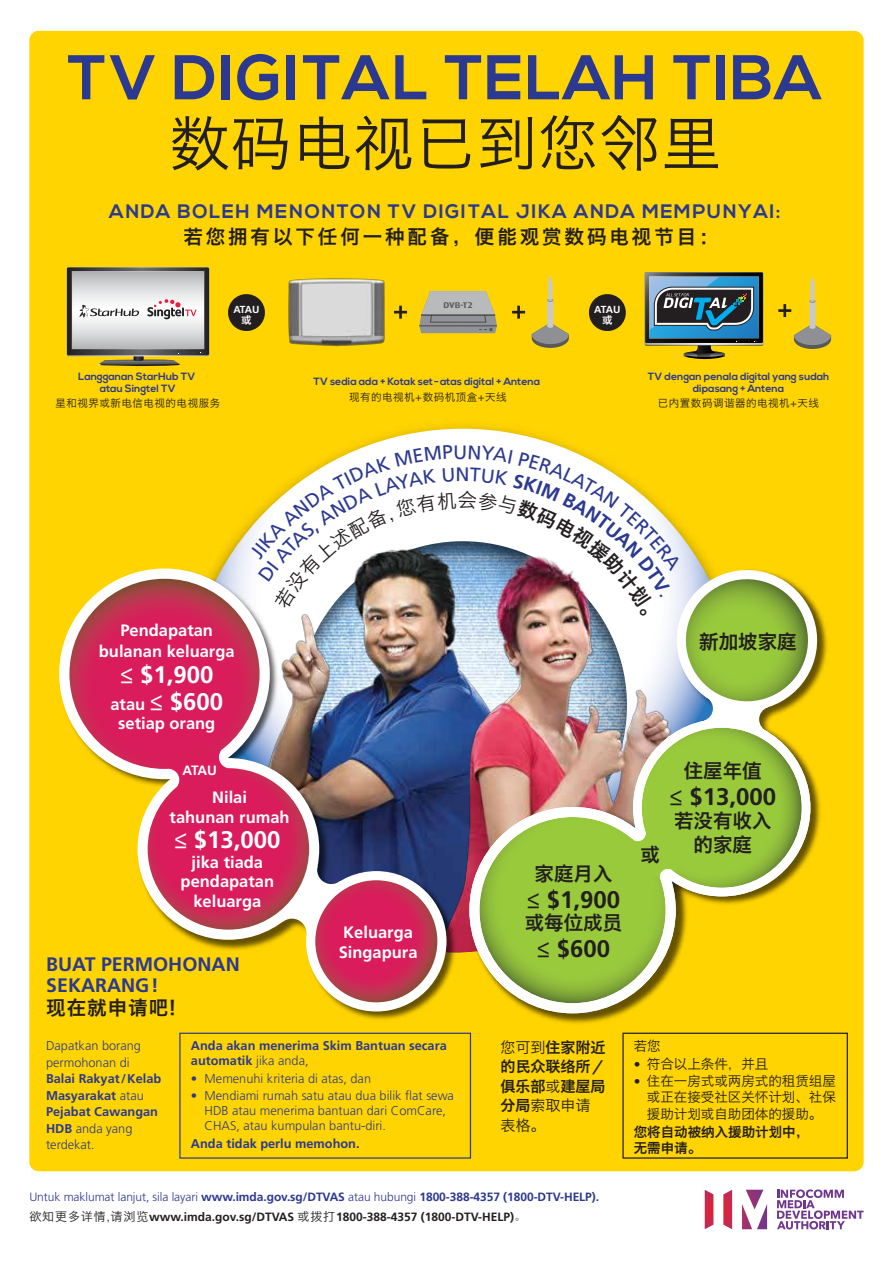
<style>
.page{position:relative;width:893px;height:1263px;background:#fff}
.page>*{position:absolute;margin:0;border:0;box-sizing:border-box;transform-origin:0 0}
.t1{font:700 63px "Nexa";letter-spacing:.02em;color:#2b3990}
.t2{font:60px "Hiragino Sans GB W3";letter-spacing:.025em;color:#231f20}
.t3{font:700 24px/27px "Frutiger LT Std";color:#fff;text-align:center}
.t4{font:700 24px "Frutiger LT Std";color:#231f20}
.t5{font:700 19.5px "Nexa";letter-spacing:.075em;color:#2b3990}
.t6{font:19.5px "Hiragino Sans GB W6";letter-spacing:.05em;color:#231f20}
.t7{font:19.5px "Hiragino Sans GB W6";letter-spacing:.15em;color:#231f20}
.t8{font:700 19.5px/21px "Frutiger LT Std";color:#2b3990}
.t9{font:19.5px/23.4px "Hiragino Sans GB W6";color:#231f20;text-align:center}
.t10{font:19.5px "Frutiger LT Std";color:#2b3990}
.t11{font:700 16.5px/19.5px "Frutiger LT Std";color:#fff;text-align:center}
.t12{font:15px/19.5px "Hiragino Sans GB W6";color:#231f20;text-align:justify}
.t13{font:15px/19.5px "Hiragino Sans GB W3";color:#231f20}
.t14{font:13.5px/16.5px "Hiragino Sans GB W3";color:#231f20;text-align:justify}
.t15{font:13.5px/16.5px "Hiragino Sans GB W6";color:#231f20}
.t16{font:700 13.5px "Frutiger LT Std";color:#fff}
.t17{font:300 12.75px/15px "Frutiger LT Std";color:#2b3990}
.t18{font:700 12.75px/16.5px "Frutiger LT Std";color:#2b3990}
.t19{font:700 12px/20.2px "Frutiger LT Std";letter-spacing:-.005em;color:#2b3990}
.t20{font:700 10.5px/12.6px "Nexa";color:#2b3990;text-align:center}
.t21{font:10.5px "Hiragino Sans GB W3";letter-spacing:.05em;color:#231f20}
.t22{font:10.5px "Hiragino Sans GB W6";color:#fff}
.t23{font:700 10.2px "Frutiger LT Std";letter-spacing:-.08em;color:#fff}
.t24{font:700 8.25px "Dax Wide";color:#58595b}
.s1{font-size:16.5px}
.s2{font-weight:300}
.s3{font-family:"Hiragino Sans GB W3"}
.s4{font-style:italic}
.s5{font-family:"Hiragino Sans GB W6"}
.s6{font-family:"Frutiger LT Std";font-weight:300}
.s7{font-family:"Hiragino Sans GB W3";font-weight:400;color:#231f20}
.s8{color:#231f20}
.s9{font-family:"Adobe Song Std";font-weight:300;color:#231f20}
</style>
<div class="page">
<div style="left:29px;top:31px;width:835px;height:1140px;background:#ffd400;border-radius:9px"></div>
<svg style="left:778px;top:277px;width:53px;height:72px"></svg>
<svg style="left:645px;top:272px;width:118px;height:88px"></svg>
<svg style="left:228px;top:294px;width:37px;height:37px"></svg>
<svg style="left:589px;top:294px;width:37px;height:37px"></svg>
<svg style="left:362px;top:429px;width:202px;height:16px"></svg>
<img style="left:469px;top:519px;width:395px;height:554px">
<svg style="left:506px;top:1013px;width:177px;height:7px"></svg>
<img style="left:29px;top:520px;width:477px;height:550px">
<svg style="left:52px;top:577px;width:7px;height:211px"></svg>
<svg style="left:59px;top:568px;width:191px;height:372px"></svg>
<svg style="left:777px;top:1189px;width:87px;height:40px"></svg>
<svg style="left:723px;top:1190px;width:9px;height:39px"></svg>
<svg style="left:705px;top:1190px;width:8px;height:39px"></svg>
<svg style="left:742px;top:1190px;width:25px;height:39px"></svg>
<svg style="left:419px;top:291px;width:78px;height:42px"></svg>
<svg style="left:394px;top:306px;width:13px;height:13px"></svg>
<svg style="left:512px;top:306px;width:13px;height:13px"></svg>
<svg style="left:532px;top:276px;width:37px;height:72px"></svg>
<img style="left:288px;top:278px;width:97px;height:69px">
<svg style="left:67px;top:267px;width:142px;height:100px"></svg>
<img style="left:250px;top:445px;width:575px;height:566px">
<h1 class="t1" style="left:68px;top:41px;width:756px">TV DIGITAL TELAH TIBA</h1>
<h2 class="t2" style="left:169px;top:106px;width:554px">数码电视已到您邻里</h2>
<h3 class="t5" style="left:109px;top:200px;width:673px">ANDA BOLEH MENONTON TV DIGITAL JIKA ANDA MEMPUNYAI:</h3>
<h3 class="t7" style="left:183px;top:224px;width:537px">若您拥有以下任何一种配备，便能观赏数码电视节目：</h3>
<p class="t23" style="left:233px;top:303px;width:28px">ATAU</p>
<p class="t22" style="left:241px;top:313px;width:12px">或</p>
<p class="t20" style="left:78px;top:370px;width:119px">Langganan StarHub TV atau Singtel TV</p>
<p class="t21" style="left:55px;top:397px;width:166px">星和视界或新电信电视的电视服务</p>
<p class="t24" style="left:443px;top:300px;width:31px">DVB-T2</p>
<p class="t20" style="left:313px;top:375px;width:228px">TV sedia ada + Kotak set-atas digital + Antena</p>
<p class="t21" style="left:349px;top:390px;width:159px">现有的电视机+数码机顶盒+天线</p>
<h3 class="t10" style="left:455px;top:463px;width:16px">N</h3>
<p class="t23" style="left:594px;top:303px;width:28px">ATAU</p>
<p class="t22" style="left:602px;top:313px;width:12px">或</p>
<p class="t20" style="left:648px;top:370px;width:183px">TV dengan penala digital yang sudah dipasang + Antena</p>
<p class="t21" style="left:658px;top:397px;width:163px">已内置数码调谐器的电视机+天线</p>
<h3 class="t11" style="left:99px;top:620px;width:137px;line-height:21px">Pendapatan bulanan keluarga</h3>
<h3 class="t3" style="left:110px;top:661px;width:114px">≤ $1,900 <span class="s1">atau</span> ≤ $600</h3>
<h3 class="t11" style="left:118px;top:714px;width:99px">setiap orang</h3>
<p class="t16" style="left:182px;top:762px;width:36px">ATAU</p>
<h3 class="t11" style="left:170px;top:788px;width:122px">Nilai<br>tahunan rumah</h3>
<h3 class="t3" style="left:174px;top:826px;width:108px">≤ $13,000</h3>
<h3 class="t11" style="left:181px;top:852px;width:95px">jika tiada pendapatan keluarga</h3>
<h3 class="t11" style="left:339px;top:923px;width:80px;line-height:19px;text-align:left">Keluarga<br>Singapura</h3>
<h3 class="t8" style="left:46px;top:953px;width:195px">BUAT PERMOHONAN<br>SEKARANG!</h3>
<h3 class="t6" style="left:46px;top:995px;width:131px">现在就申请吧!</h3>
<p class="t17" style="left:46px;top:1038px;width:96px;line-height:16.5px">Dapatkan borang permohonan di</p>
<p class="t18" style="left:46px;top:1070px;width:117px">Balai Rakyat/Kelab<br>Masyarakat <span class="s2">atau<br></span>Pejabat Cawangan<br>HDB <span class="s2">anda yang terdekat.</span></p>
<p class="t18" style="left:191px;top:1038px;width:257px;line-height:15px">Anda akan menerima Skim Bantuan secara automatik <span class="s2">jika anda,</span></p>
<p class="t17" style="left:191px;top:1072px;width:182px">• Memenuhi kriteria di atas, dan</p>
<p class="t17" style="left:205px;top:1088px;width:251px;text-indent:-14px">• Mendiami rumah satu atau dua bilik flat sewa<br>HDB atau menerima bantuan dari ComCare,<br>CHAS, atau kumpulan bantu-diri.</p>
<p class="t18" style="left:191px;top:1135px;width:170px">Anda tidak perlu memohon.</p>
<h3 class="t6" style="left:699px;top:629px;width:99px">新加坡家庭</h3>
<h3 class="t6" style="left:535px;top:860px;width:79px">家庭月入</h3>
<h3 class="t4" style="left:527px;top:885px;width:95px">≤ $1,900</h3>
<h3 class="t6" style="left:525px;top:910px;width:99px">或每位成员</h3>
<h3 class="t4" style="left:537px;top:935px;width:75px">≤ $600</h3>
<h3 class="t6" style="left:641px;top:842px;width:21px">或</h3>
<h3 class="t6" style="left:684px;top:758px;width:79px">住屋年值</h3>
<h3 class="t4" style="left:669px;top:783px;width:108px">≤ $13,000</h3>
<h3 class="t9" style="left:674px;top:809px;width:99px">若没有收入的家庭</h3>
<p class="t12" style="left:500px;top:1037px;width:106px"><span class="s3">您可到</span>住家附近的民众联络所<span class="s4">/</span>俱乐部<span class="s3">或</span>建屋局</p>
<p class="t13" style="left:500px;top:1095px;width:91px"><span class="s5">分局</span>索取申请表格。</p>
<p class="t14" style="left:634px;top:1037px;width:28px">若您</p>
<p class="t14" style="left:634px;top:1055px;width:136px"><span class="s6">•</span> 符合以上条件，并且</p>
<p class="t14" style="left:647px;top:1072px;width:191px;text-indent:-13px"><span class="s6">•</span> 住在一房式或两房式的租赁组屋或正在接受社区关怀计划、社保援助计划或自助团体的援助。</p>
<p class="t15" style="left:634px;top:1123px;width:177px">您将自动被纳入援助计划中，无需申请。</p>
<p class="t19" style="left:29px;top:1187px;width:571px"><span class="s2">Untuk maklumat lanjut, sila layari</span> www.imda.gov.sg/DTVAS <span class="s2">atau hubungi</span> 1800-388-4357 (1800-DTV-HELP).<span class="s7">欲知更多详情,请浏览</span><span class="s8">www.imda.gov.sg/DTVAS</span> <span class="s7">或拨打</span><span class="s8">1800-388-4357 (1800-DTV-HELP)</span><span class="s9">。</span></p>
</div>
